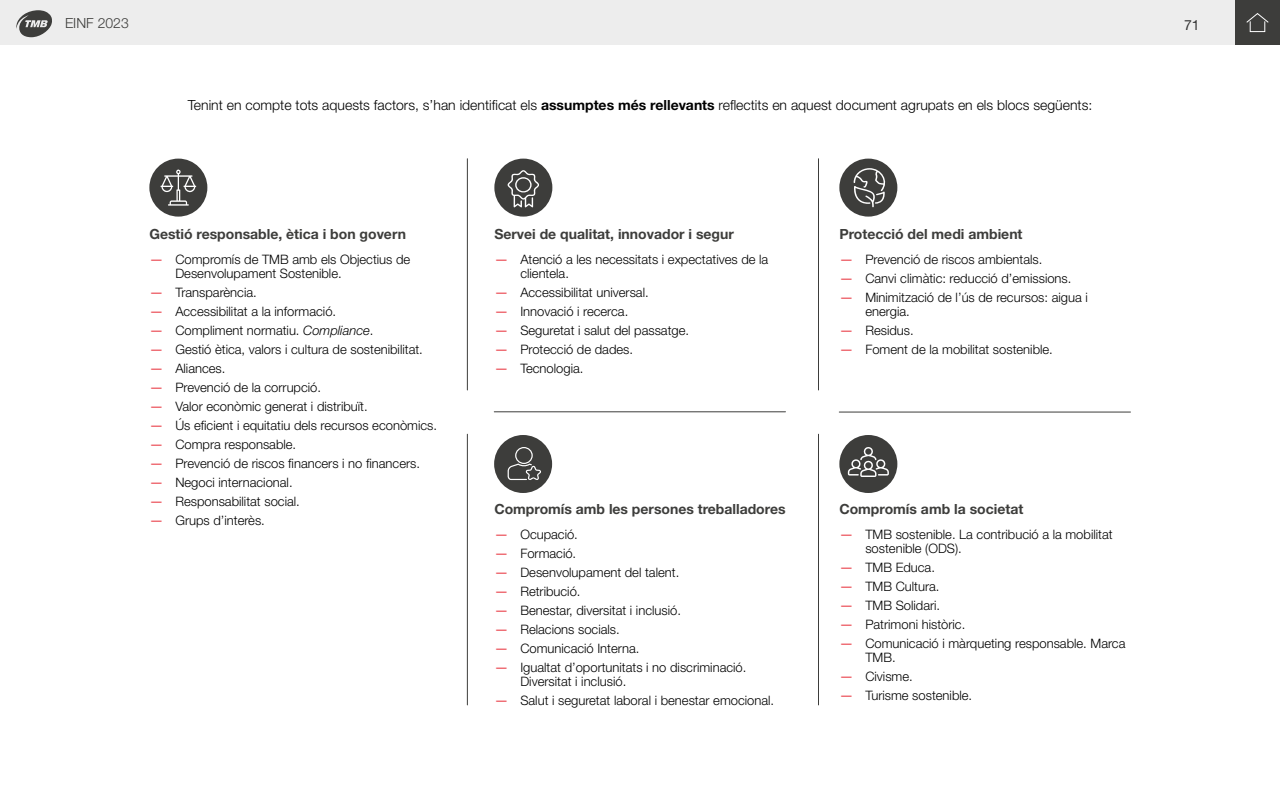
<style>
.page{position:relative;width:1280px;height:800px;background:#fff}
.page>*{position:absolute;margin:0;border:0;box-sizing:border-box;transform-origin:0 0}
.t1{font:700 14px "Helvetica Neue LT Std";color:#3d3d3b}
.t2{font:300 14px "Helvetica Neue LT Std";color:#000}
.t3{font:300 14px "Helvetica Neue LT Std";color:#3d3d3b}
.t4{font:14px "Helvetica Neue LT Std";color:#333}
.t5{font:300 13px/14px "Helvetica Neue LT Std";color:#000}
.s1{font-weight:700}
.s2{font-size:14px;color:#e30613}
.s3{font-style:italic}
</style>
<div class="page">
<div style="left:0;top:0;width:1280px;height:45px;background:#ededed"></div>
<svg style="left:16px;top:10px;width:36px;height:27px"></svg>
<div style="left:1235px;top:0;width:45px;height:45px;background:#3d3d3b"></div>
<div style="left:1250px;top:21px;width:15px;height:11px;border:1px solid #fff"></div>
<svg style="left:1246px;top:13px;width:23px;height:11px"></svg>
<hr style="left:467px;top:159px;width:1px;height:231px;background:#3d3d3b">
<hr style="left:494px;top:412px;width:292px;height:1px;background:#3d3d3b">
<hr style="left:839px;top:412px;width:291px;height:1px;background:#3d3d3b">
<hr style="left:818px;top:159px;width:1px;height:231px;background:#3d3d3b">
<div style="left:149px;top:159px;width:58px;height:58px;background:#3d3d3b;border-radius:50%"></div>
<div style="left:494px;top:159px;width:58px;height:58px;background:#3d3d3b;border-radius:50%"></div>
<div style="left:839px;top:159px;width:58px;height:58px;background:#3d3d3b;border-radius:50%"></div>
<div style="left:494px;top:435px;width:58px;height:58px;background:#3d3d3b;border-radius:50%"></div>
<div style="left:839px;top:435px;width:58px;height:58px;background:#3d3d3b;border-radius:50%"></div>
<hr style="left:467px;top:434px;width:1px;height:271px;background:#3d3d3b">
<hr style="left:818px;top:434px;width:1px;height:271px;background:#3d3d3b">
<svg style="left:848px;top:447px;width:41px;height:30px"></svg>
<svg style="left:508px;top:170px;width:31px;height:37px"></svg>
<svg style="left:508px;top:447px;width:33px;height:33px"></svg>
<svg style="left:853px;top:168px;width:37px;height:39px"></svg>
<svg style="left:161px;top:169px;width:35px;height:37px"></svg>
<p class="t3" style="left:65px;top:15px;width:65px">EINF 2023</p>
<p class="t4" style="left:1184px;top:16px;width:17px">71</p>
<p class="t2" style="left:188px;top:96px;width:906px">Tenint en compte tots aquests factors, s’han identificat els <span class="s1">assumptes més rellevants</span> reflectits en aquest document agrupats en els blocs següents:</p>
<p class="t1" style="left:149px;top:226px;width:258px">Gestió responsable, ètica i bon govern</p>
<p class="t1" style="left:494px;top:226px;width:241px">Servei de qualitat, innovador i segur</p>
<p class="t5" style="left:175px;top:252px;width:237px;text-indent:-26px"><span class="s2">—</span> Compromís de TMB amb els Objectius de<br>Desenvolupament Sostenible.</p>
<p class="t5" style="left:149px;top:285px;width:109px"><span class="s2">—</span> Transparència.</p>
<p class="t5" style="left:149px;top:304px;width:188px"><span class="s2">—</span> Accessibilitat a la informació.</p>
<p class="t5" style="left:149px;top:323px;width:226px"><span class="s2">—</span> Compliment normatiu. <span class="s3">Compliance</span>.</p>
<p class="t5" style="left:149px;top:342px;width:275px"><span class="s2">—</span> Gestió ètica, valors i cultura de sostenibilitat.</p>
<p class="t5" style="left:149px;top:361px;width:78px"><span class="s2">—</span> Aliances.</p>
<p class="t5" style="left:149px;top:380px;width:173px"><span class="s2">—</span> Prevenció de la corrupció.</p>
<p class="t5" style="left:149px;top:399px;width:220px"><span class="s2">—</span> Valor econòmic generat i distribuït.</p>
<p class="t5" style="left:149px;top:418px;width:289px"><span class="s2">—</span> Ús eficient i equitatiu dels recursos econòmics.</p>
<p class="t5" style="left:149px;top:437px;width:148px"><span class="s2">—</span> Compra responsable.</p>
<p class="t5" style="left:149px;top:456px;width:272px"><span class="s2">—</span> Prevenció de riscos financers i no financers.</p>
<p class="t5" style="left:149px;top:475px;width:145px"><span class="s2">—</span> Negoci internacional.</p>
<p class="t5" style="left:149px;top:494px;width:152px"><span class="s2">—</span> Responsabilitat social.</p>
<p class="t5" style="left:149px;top:513px;width:117px"><span class="s2">—</span> Grups d’interès.</p>
<p class="t5" style="left:520px;top:252px;width:250px;text-indent:-26px"><span class="s2">—</span> Atenció a les necessitats i expectatives de la clientela.</p>
<p class="t5" style="left:494px;top:285px;width:156px"><span class="s2">—</span> Accessibilitat universal.</p>
<p class="t5" style="left:494px;top:304px;width:135px"><span class="s2">—</span> Innovació i recerca.</p>
<p class="t5" style="left:494px;top:323px;width:196px"><span class="s2">—</span> Seguretat i salut del passatge.</p>
<p class="t5" style="left:494px;top:342px;width:140px"><span class="s2">—</span> Protecció de dades.</p>
<p class="t5" style="left:494px;top:361px;width:91px"><span class="s2">—</span> Tecnologia.</p>
<p class="t1" style="left:494px;top:500px;width:293px">Compromís amb les persones treballadores</p>
<p class="t5" style="left:494px;top:527px;width:85px"><span class="s2">—</span> Ocupació.</p>
<p class="t5" style="left:494px;top:546px;width:83px"><span class="s2">—</span> Formació.</p>
<p class="t5" style="left:494px;top:565px;width:186px"><span class="s2">—</span> Desenvolupament del talent.</p>
<p class="t5" style="left:494px;top:584px;width:88px"><span class="s2">—</span> Retribució.</p>
<p class="t5" style="left:494px;top:603px;width:188px"><span class="s2">—</span> Benestar, diversitat i inclusió.</p>
<p class="t5" style="left:494px;top:622px;width:127px"><span class="s2">—</span> Relacions socials.</p>
<p class="t5" style="left:494px;top:641px;width:147px"><span class="s2">—</span> Comunicació Interna.</p>
<p class="t5" style="left:520px;top:660px;width:228px;text-indent:-26px"><span class="s2">—</span> Igualtat d’oportunitats i no discriminació.<br>Diversitat i inclusió.</p>
<p class="t5" style="left:494px;top:693px;width:281px"><span class="s2">—</span> Salut i seguretat laboral i benestar emocional.</p>
<p class="t1" style="left:839px;top:225px;width:185px">Protecció del medi ambient</p>
<p class="t5" style="left:839px;top:252px;width:204px"><span class="s2">—</span> Prevenció de riscos ambientals.</p>
<p class="t5" style="left:839px;top:271px;width:234px"><span class="s2">—</span> Canvi climàtic: reducció d’emissions.</p>
<p class="t5" style="left:865px;top:290px;width:224px;text-indent:-26px"><span class="s2">—</span> Minimització de l’ús de recursos: aigua i energia.</p>
<p class="t5" style="left:839px;top:323px;width:76px"><span class="s2">—</span> Residus.</p>
<p class="t5" style="left:839px;top:342px;width:215px"><span class="s2">—</span> Foment de la mobilitat sostenible.</p>
<p class="t1" style="left:839px;top:500px;width:185px">Compromís amb la societat</p>
<p class="t5" style="left:865px;top:527px;width:249px;text-indent:-26px"><span class="s2">—</span> TMB sostenible. La contribució a la mobilitat sostenible (ODS).</p>
<p class="t5" style="left:839px;top:560px;width:97px"><span class="s2">—</span> TMB Educa.</p>
<p class="t5" style="left:839px;top:579px;width:102px"><span class="s2">—</span> TMB Cultura.</p>
<p class="t5" style="left:839px;top:598px;width:102px"><span class="s2">—</span> TMB Solidari.</p>
<p class="t5" style="left:839px;top:617px;width:127px"><span class="s2">—</span> Patrimoni històric.</p>
<p class="t5" style="left:865px;top:636px;width:262px;text-indent:-26px"><span class="s2">—</span> Comunicació i màrqueting responsable. Marca<br>TMB.</p>
<p class="t5" style="left:839px;top:669px;width:75px"><span class="s2">—</span> Civisme.</p>
<p class="t5" style="left:839px;top:688px;width:134px"><span class="s2">—</span> Turisme sostenible.</p>
</div>
